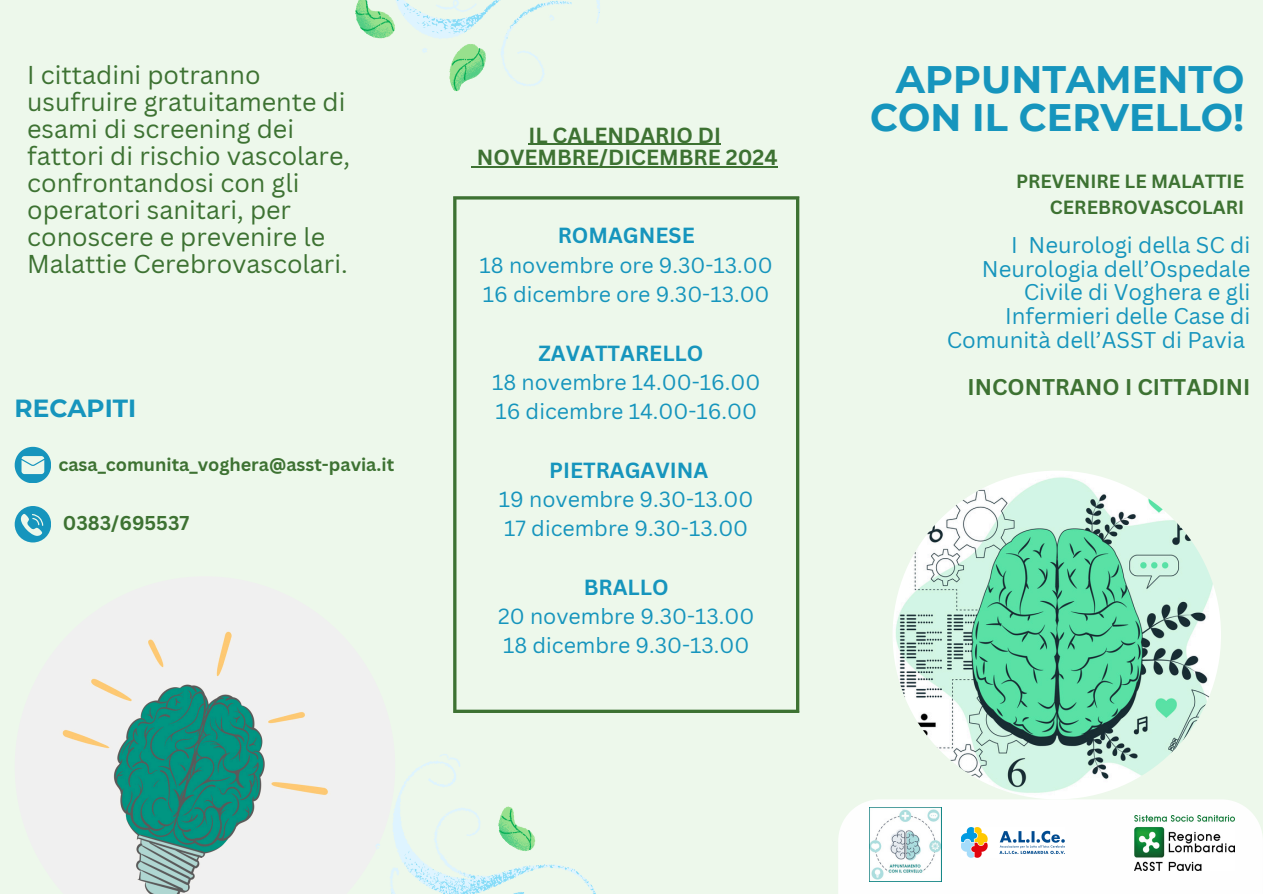
<style>
.page{position:relative;width:1263px;height:894px;background:#fff}
.page>*{position:absolute;margin:0;border:0;box-sizing:border-box;transform-origin:0 0}
.t1{font:700 38.25px/38.2px "Montserrat";color:#1695bd;text-align:right}
.t2{font:25.2px/27px "Canva Sans";color:#3d7232}
.t3{font:700 24.75px "Montserrat";color:#1695bd}
.t4{font:22.2px/23.7px "Canva Sans";color:#1695bd;text-align:right}
.t5{font:700 22.2px "Canva Sans";color:#3d7232}
.t6{font:21.3px "Canva Sans";color:#1695bd}
.t7{font:700 21.3px "Canva Sans";color:#1695bd}
.t8{font:700 21.3px/22.5px "Canva Sans";color:#3d7232;text-align:center}
.t9{font:700 19.5px "Canva Sans";color:#3d7232}
.t10{font:700 18.6px/25.8px "Canva Sans";color:#3d7232;text-align:right}
.t11{font:700 18px "Canva Sans";color:#3d7232}
</style>
<div class="page">
<div style="left:0;top:0;width:1263px;height:893px;background:#edf8eb"></div>
<img style="left:892px;top:470px;width:329px;height:329px;border-radius:50%">
<img style="left:62px;top:631px;width:266px;height:262px">
<svg style="left:15px;top:446px;width:36px;height:36px"></svg>
<svg style="left:15px;top:506px;width:36px;height:36px"></svg>
<div style="left:838px;top:799px;width:425px;height:94px;background:#fefefe"></div>
<img style="left:869px;top:807px;width:72px;height:73px">
<img style="left:1135px;top:815px;width:100px;height:55px">
<svg style="left:355px;top:0;width:245px;height:92px"></svg>
<img style="left:962px;top:827px;width:102px;height:30px">
<svg style="left:375px;top:754px;width:221px;height:139px"></svg>
<hr style="left:453px;top:199px;width:3px;height:510px;background:#3d7232">
<hr style="left:796px;top:199px;width:3px;height:510px;background:#3d7232">
<hr style="left:453px;top:196px;width:346px;height:3px;background:#3d7232">
<hr style="left:453px;top:709px;width:346px;height:3px;background:#3d7232">
<hr style="left:528px;top:144px;width:193px;height:1px;background:#3d7232">
<hr style="left:477px;top:166px;width:301px;height:1px;background:#3d7232">
<p class="t2" style="left:27px;top:61px;width:324px">I cittadini potranno usufruire gratuitamente di esami di screening dei fattori di rischio vascolare, confrontandosi con gli operatori sanitari, per conoscere e prevenire le<br>Malattie Cerebrovascolari.</p>
<p class="t3" style="left:15px;top:393px;width:123px">RECAPITI</p>
<p class="t11" style="left:58px;top:452px;width:337px">casa_comunita_voghera@asst-pavia.it</p>
<p class="t9" style="left:63px;top:509px;width:128px">0383/695537</p>
<p class="t8" style="left:477px;top:123px;width:302px">IL CALENDARIO DI<br>NOVEMBRE/DICEMBRE 2024</p>
<p class="t7" style="left:558px;top:221px;width:138px">ROMAGNESE</p>
<h2 class="t6" style="left:480px;top:250px;width:295px">18 novembre ore 9.30-13.00</h2>
<p class="t6" style="left:483px;top:279px;width:288px">16 dicembre ore 9.30-13.00</p>
<p class="t7" style="left:538px;top:338px;width:167px">ZAVATTARELLO</p>
<p class="t6" style="left:492px;top:367px;width:270px">18 novembre 14.00-16.00</p>
<p class="t6" style="left:495px;top:396px;width:263px">16 dicembre 14.00-16.00</p>
<p class="t7" style="left:549px;top:455px;width:161px">PIETRAGAVINA</p>
<p class="t6" style="left:499px;top:484px;width:256px">19 novembre 9.30-13.00</p>
<h1 class="t6" style="left:504px;top:513px;width:245px">17 dicembre 9.30-13.00</h1>
<h6 class="t7" style="left:584px;top:572px;width:87px">BRALLO</h6>
<h5 class="t6" style="left:498px;top:601px;width:258px">20 novembre 9.30-13.00</h5>
<h4 class="t6" style="left:503px;top:630px;width:248px">18 dicembre 9.30-13.00</h4>
<p class="t1" style="left:870px;top:60px;width:376px">APPUNTAMENTO<br>CON IL CERVELLO!</p>
<p class="t10" style="left:1016px;top:168px;width:230px">PREVENIRE LE MALATTIE<br>CEREBROVASCOLARI</p>
<p class="t4" style="left:947px;top:233px;width:305px">I Neurologi della SC di<br>Neurologia dell’Ospedale<br>Civile di Voghera e gli<br>Infermieri delle Case di<br>Comunità dell’ASST di Pavia</p>
<p class="t5" style="left:967px;top:371px;width:284px">INCONTRANO I CITTADINI</p>
</div>
